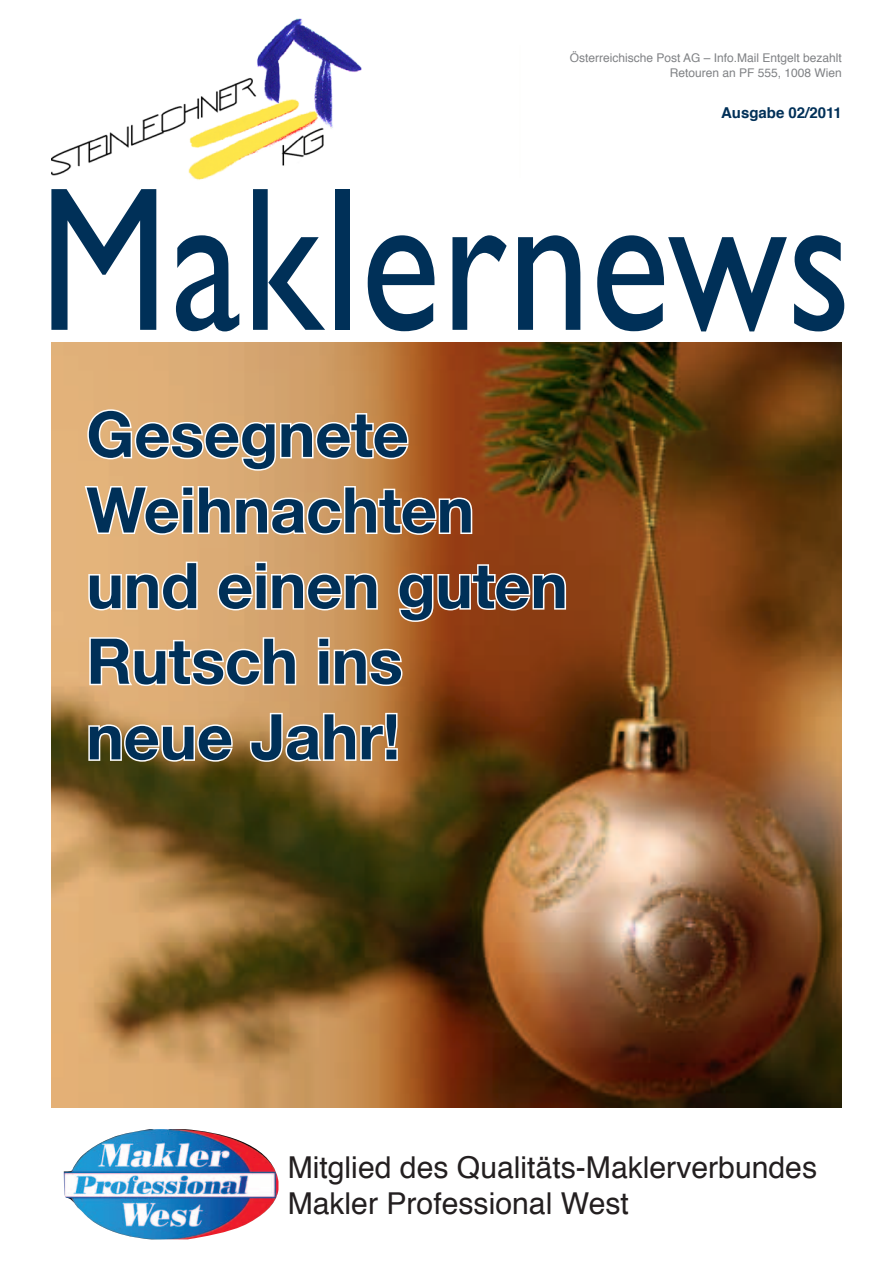
<style>
.page{position:relative;width:893px;height:1263px;background:#fff}
.page>*{position:absolute;margin:0;border:0;box-sizing:border-box;transform-origin:0 0}
.t1{font:206.25px "Gill Sans";letter-spacing:.005em;color:#003058;scale:.8 1}
.t2{font:700 63px/75.6px "Helvetica Neue";color:#003058}
.t3{font:30.15px/36.2px "Helvetica";color:#231f20}
.t4{font:700 15px "Helvetica";color:#003058}
.t5{font:12px/14.4px "Helvetica";color:#808285;text-align:right}
</style>
<div class="page">
<img style="left:51px;top:343px;width:791px;height:765px">
<svg style="left:86px;top:407px;width:325px;height:66px"></svg>
<svg style="left:83px;top:484px;width:391px;height:53px"></svg>
<svg style="left:86px;top:560px;width:113px;height:52px"></svg>
<svg style="left:215px;top:560px;width:165px;height:52px"></svg>
<svg style="left:396px;top:563px;width:172px;height:61px"></svg>
<svg style="left:88px;top:636px;width:210px;height:52px"></svg>
<svg style="left:316px;top:636px;width:89px;height:52px"></svg>
<svg style="left:87px;top:722px;width:148px;height:42px"></svg>
<svg style="left:248px;top:711px;width:151px;height:53px"></svg>
<img style="left:64px;top:1129px;width:214px;height:110px">
<img style="left:51px;top:18px;width:311px;height:162px">
<p class="t5" style="left:570px;top:51px;width:274px">Österreichische Post AG – Info.Mail Entgelt bezahlt<br>Retouren an PF 555, 1008 Wien</p>
<p class="t4" style="left:721px;top:101px;width:122px">Ausgabe 02/2011</p>
<h1 class="t1" style="left:39px;top:139px;width:1016px">Maklernews</h1>
<h2 class="t2" style="left:86px;top:395px;width:483px">Gesegnete<br>Weihnachten und einen guten<br>Rutsch ins<br>neue Jahr!</h2>
<h3 class="t3" style="left:288px;top:1150px;width:531px">Mitglied des Qualitäts-Maklerverbundes<br>Makler Professional West</h3>
</div>
